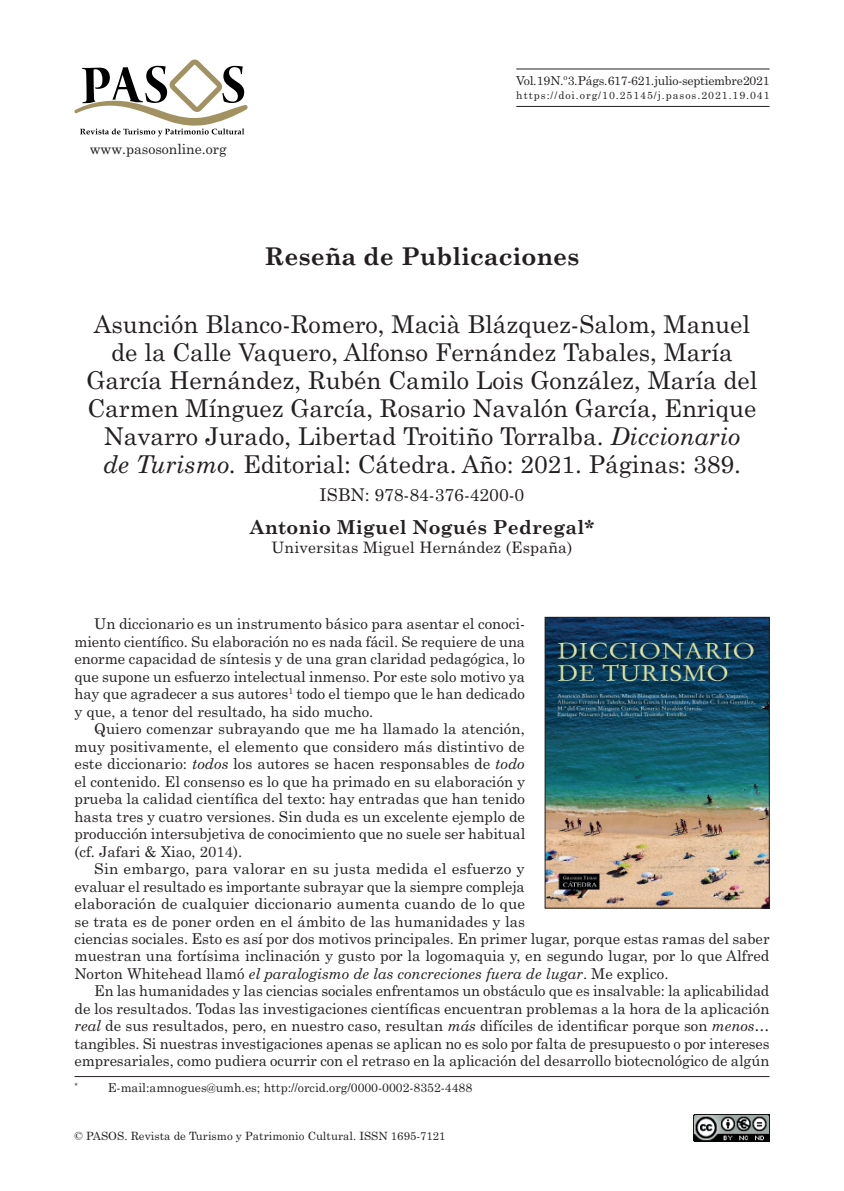
<style>
.page{position:relative;width:844px;height:1191px;background:#fff}
.page>*{position:absolute;margin:0;border:0;box-sizing:border-box;transform-origin:0 0}
.t1{font:24.5px/28px "Century Schoolbook";color:#231f20;text-align:center}
.t2{font:700 24.5px "Century Schoolbook";color:#231f20}
.t3{font:700 19.25px "Century Schoolbook";letter-spacing:.01em;color:#231f20}
.t4{font:17.5px "Century Schoolbook";color:#231f20}
.t5{font:15.75px "Century Schoolbook";letter-spacing:.01em;color:#231f20}
.t6{font:14.88px/17.5px "Century Schoolbook";color:#231f20;text-align:justify}
.t7{font:14px "Century Schoolbook";color:#231f20}
.t8{font:12.25px "Century Schoolbook";color:#231f20}
.t9{font:12.25px "Century Schoolbook";letter-spacing:-.02em;color:#231f20}
.t10{font:11.38px "Century Schoolbook";color:#231f20}
.t11{font:10.5px "Century Schoolbook";letter-spacing:.095em;color:#231f20}
.t12{font:7.17px "Century Schoolbook";color:#231f20}
.s1{font-style:italic}
</style>
<div class="page">
<hr style="left:516px;top:106px;width:253px;height:1px;background:#231f20">
<hr style="left:516px;top:69px;width:253px;height:1px;background:#231f20">
<svg style="left:74px;top:60px;width:173px;height:76px"></svg>
<img style="left:693px;top:1114px;width:76px;height:27px">
<hr style="left:74px;top:1076px;width:695px;height:1px;background:#231f20">
<img style="left:546px;top:619px;width:221px;height:287px">
<div style="left:544px;top:617px;width:225px;height:291px;border:1px solid #231f20"></div>
<p class="t7" style="left:90px;top:140px;width:138px">www .pasosonline.org</p>
<p class="t9" style="left:516px;top:73px;width:255px">Vol. 19 N.<sup>o</sup> 3. Págs. 617-621. julio-septiembre 2021</p>
<p class="t11" style="left:516px;top:89px;width:255px">https://doi.org/10.25145/j.pasos.2021.19.041</p>
<h1 class="t2" style="left:264px;top:237px;width:316px">Reseña de Publicaciones</h1>
<p class="t1" style="left:86px;top:309px;width:672px">Asunción Blanco‑Romero, Macià Blázquez‑Salom, Manuel de la Calle Vaquero, Alfonso Fernández Tabales, María García Hernández, Rubén Camilo Lois González, María del Carmen Mínguez García, Rosario Navalón García, Enrique Navarro Jurado, Libertad Troitiño Torralba. <span class="s1">Diccionario<br>de Turismo.</span> Editorial: Cátedra. Año: 2021. Páginas: 389.</p>
<p class="t4" style="left:319px;top:483px;width:206px">ISBN: 978‑84‑376‑4200‑0</p>
<p class="t3" style="left:250px;top:512px;width:345px">Antonio Miguel Nogués Pedregal*</p>
<p class="t5" style="left:271px;top:537px;width:302px">Universitas Miguel Hernández (España)</p>
<p class="t6" style="left:74px;top:615px;width:452px;text-indent:20px">Un diccionario es un instrumento básico para asentar el conoci‑ miento científico. Su elaboración no es nada fácil. Se requiere de una enorme capacidad de síntesis y de una gran claridad pedagógica, lo que supone un esfuerzo intelectual inmenso. Por este solo motivo ya hay que agradecer a sus autores<sup>1</sup> todo el tiempo que le han dedicado y que, a tenor del resultado, ha sido mucho.</p>
<p class="t6" style="left:74px;top:719px;width:452px;text-indent:20px">Quiero comenzar subrayando que me ha llamado la atención, muy positivamente, el elemento que considero más distintivo de este diccionario: <span class="s1">todos</span> los autores se hacen responsables de <span class="s1">todo </span>el contenido. El consenso es lo que ha primado en su elaboración y prueba la calidad científica del texto: hay entradas que han tenido hasta tres y cuatro versiones. Sin duda es un excelente ejemplo de producción intersubjetiva de conocimiento que no suele ser habitual (cf. Jafari &amp; Xiao, 2014).</p>
<p class="t6" style="left:74px;top:859px;width:696px;text-align:left;text-indent:20px">Sin embargo, para valorar en su justa medida el esfuerzo y<br>evaluar el resultado es importante subrayar que la siempre compleja<br>elaboración de cualquier diccionario aumenta cuando de lo que<br>se trata es de poner orden en el ámbito de las humanidades y las<br>ciencias sociales. Esto es así por dos motivos principales. En primer lugar, porque estas ramas del saber muestran una fortísima inclinación y gusto por la logomaquia y, en segundo lugar, por lo que Alfred Norton Whitehead llamó <span class="s1">el paralogismo de las concreciones fuera de lugar</span>. Me explico.</p>
<p class="t6" style="left:74px;top:982px;width:696px;text-indent:20px">En las humanidades y las ciencias sociales enfrentamos un obstáculo que es insalvable: la aplicabilidad de los resultados. Todas las investigaciones científicas encuentran problemas a la hora de la aplicación <span class="s1">real</span> de sus resultados, pero, en nuestro caso, resultan <span class="s1">más</span> difíciles de identificar porque son <span class="s1">menos</span>… tangibles. Si nuestras investigaciones apenas se aplican no es solo por falta de presupuesto o por intereses empresariales, como pudiera ocurrir con el retraso en la aplicación del desarrollo biotecnológico de algún</p>
<p class="t12" style="left:74px;top:1080px;width:5px">*</p>
<p class="t8" style="left:108px;top:1079px;width:366px">E‑mail:amnogues@umh.es; http://orcid.org/0000‑0002‑8352‑4488</p>
<p class="t10" style="left:74px;top:1128px;width:372px">© PASOS. Revista de Turismo y Patrimonio Cultural. ISSN 1695-7121</p>
</div>
